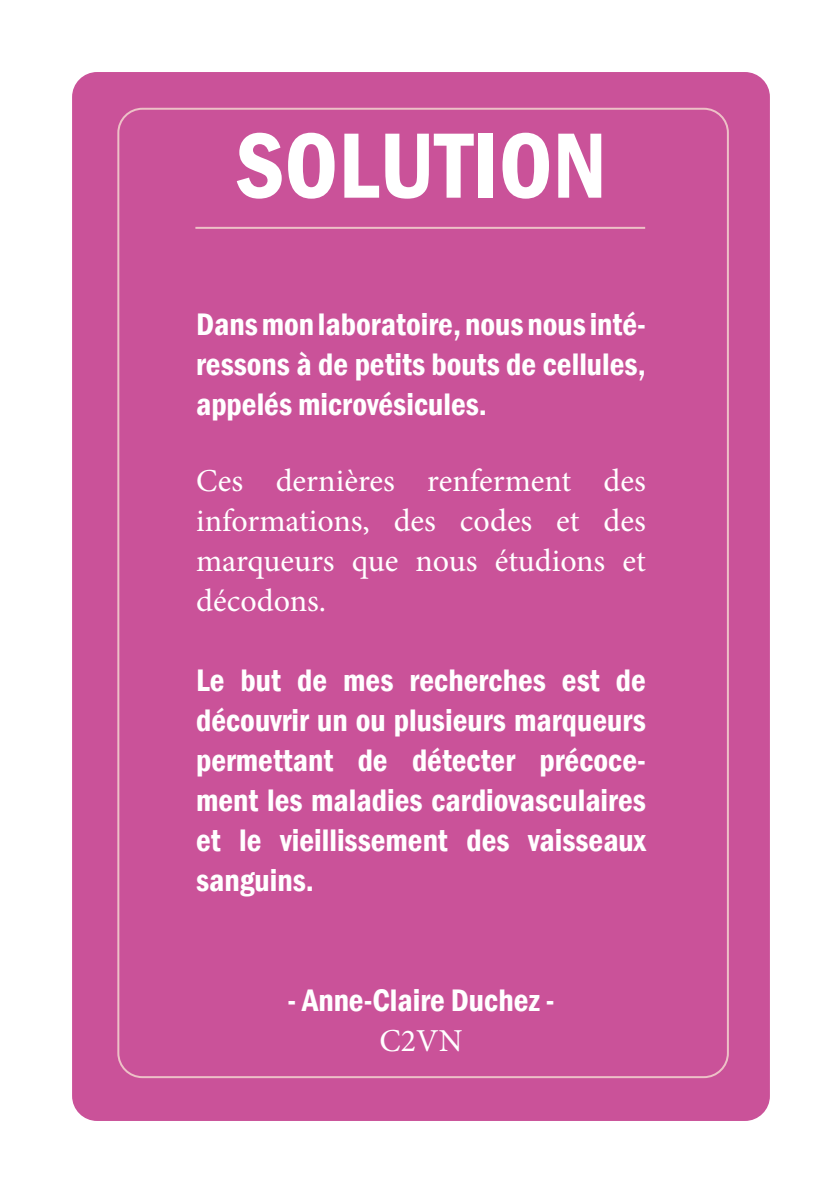
<style>
.page{position:relative;width:840px;height:1191px;background:#fff}
.page>*{position:absolute;margin:0;border:0;box-sizing:border-box;transform-origin:0 0}
.t1{font:600 condensed 96px "Franklin Gothic";color:#fff}
.t2{font:600 condensed 32px/40px "Franklin Gothic";color:#fff;text-align:justify}
.t3{font:32px/40px "Minion Pro";color:#fff;text-align:justify}
</style>
<div class="page">
<div style="left:73px;top:73px;width:695px;height:1047px;background:#ca5299;border-radius:24px"></div>
<hr style="left:195px;top:227px;width:449px;height:2px;background:#edc1c7">
<h1 class="t1" style="left:235px;top:101px;width:373px">SOLUTION</h1>
<p class="t2" style="left:196px;top:303px;width:451px">Dans mon laboratoire, nous nous inté&shy;ressons à de petits bouts de cellules, appelés microvésicules.</p>
<p class="t3" style="left:196px;top:460px;width:451px">Ces dernières renferment des informations, des codes et des marqueurs que nous étudions et décodons.</p>
<p class="t2" style="left:196px;top:659px;width:451px">Le but de mes recherches est de découvrir un ou plusieurs marqueurs permettant de détecter précoce&shy;ment les maladies cardiovasculaires et le vieillissement des vaisseaux sanguins.</p>
<p class="t2" style="left:287px;top:979px;width:269px">- Anne-Claire Duchez -</p>
<p class="t3" style="left:379px;top:1020px;width:84px">C2VN</p>
</div>
